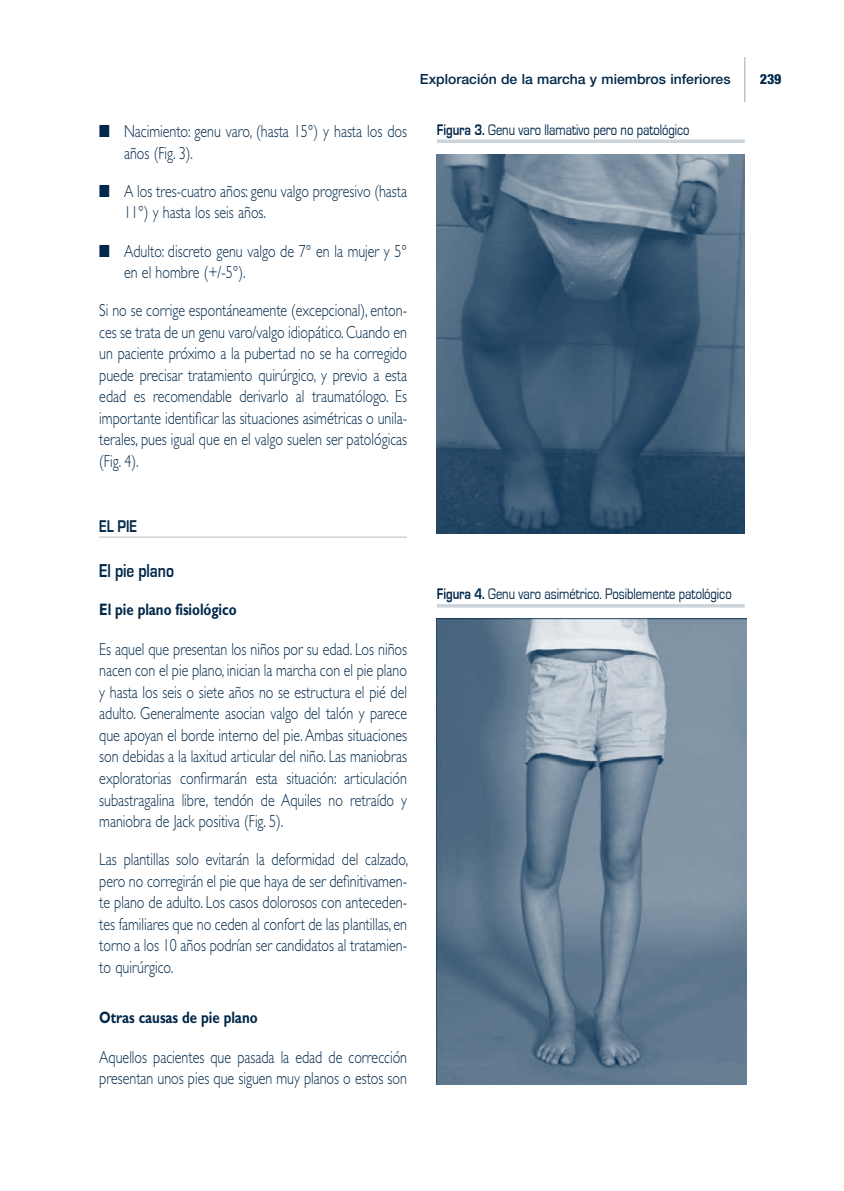
<style>
.page{position:relative;width:844px;height:1191px;background:#fff}
.page>*{position:absolute;margin:0;border:0;box-sizing:border-box;transform-origin:0 0}
.t1{font:700 19.25px "Eurostile";letter-spacing:-.005em;color:#00284a;scale:.8 1}
.t2{font:300 17.5px/21.5px "Gill Sans Std";color:#00284a;scale:.8 1}
.t3{font:700 17.5px "Eurostile";color:#00284a;scale:.8 1}
.t4{font:700 16.62px "Gill Sans Std";letter-spacing:-.005em;color:#00284a;scale:.8 1}
.t5{font:15.75px "Eurostile";letter-spacing:-.005em;color:#00284a;scale:.8 1}
.t6{font:500 14px "Helvetica Neue LT Std";color:#00284a}
.t7{font:800 condensed 14px "Helvetica Neue LT Std";color:#00284a}
.s1{font-weight:700}
</style>
<div class="page">
<hr style="left:744px;top:57px;width:1px;height:45px;background:#99a9b7">
<hr style="left:99px;top:536px;width:308px;height:1px;background:#b3bfc9">
<hr style="left:437px;top:604px;width:307px;height:3px;background:#ccd4db">
<img style="left:437px;top:618px;width:309px;height:466px">
<svg style="left:437px;top:139px;width:307px;height:4px"></svg>
<img style="left:437px;top:154px;width:307px;height:379px">
<p class="t6" style="left:420px;top:71px;width:312px">Exploración de la marcha y miembros inferiores</p>
<p class="t7" style="left:759px;top:71px;width:23px">239</p>
<p class="t2" style="left:124px;top:121px;width:355px;text-indent:-25px">■ Nacimiento: genu varo, (hasta 15°) y hasta los dos años (Fig. 3).</p>
<p class="t2" style="left:124px;top:180px;width:355px;text-indent:-25px">■ A los tres-cuatro años: genu valgo progresivo (hasta<br>11°) y hasta los seis años.</p>
<p class="t2" style="left:124px;top:240px;width:355px;text-indent:-25px">■ Adulto: discreto genu valgo de 7° en la mujer y 5° en el hombre (+/-5°).</p>
<p class="t2" style="left:99px;top:300px;width:386px;text-align:justify">Si no se corrige espontáneamente (excepcional), enton&shy;ces se trata de un genu varo/valgo idiopático. Cuando en un paciente próximo a la pubertad no se ha corregido puede precisar tratamiento quirúrgico, y previo a esta edad es recomendable derivarlo al traumatólogo. Es importante identificar las situaciones asimétricas o unila&shy;terales, pues igual que en el valgo suelen ser patológicas (Fig. 4).</p>
<p class="t5" style="left:437px;top:121px;width:317px"><span class="s1">Figura 3.</span> Genu varo llamativo pero no patológico</p>
<p class="t3" style="left:99px;top:516px;width:49px">EL PIE</p>
<p class="t1" style="left:99px;top:560px;width:95px">El pie plano</p>
<p class="t4" style="left:99px;top:599px;width:173px">El pie plano fisiológico</p>
<p class="t2" style="left:99px;top:638px;width:386px;text-align:justify">Es aquel que presentan los niños por su edad. Los niños nacen con el pie plano, inician la marcha con el pie plano y hasta los seis o siete años no se estructura el pié del adulto. Generalmente asocian valgo del talón y parece que apoyan el borde interno del pie. Ambas situaciones son debidas a la laxitud articular del niño. Las maniobras exploratorias confirmarán esta situación: articulación subastragalina libre, tendón de Aquiles no retraído y maniobra de Jack positiva (Fig. 5).</p>
<p class="t2" style="left:99px;top:848px;width:387px;text-align:justify">Las plantillas solo evitarán la deformidad del calzado, pero no corregirán el pie que haya de ser definitivamen&shy;te plano de adulto. Los casos dolorosos con anteceden&shy;tes familiares que no ceden al confort de las plantillas, en torno a los 10 años podrían ser candidatos al tratamien&shy;to quirúrgico.</p>
<p class="t4" style="left:99px;top:1007px;width:199px">Otras causas de pie plano</p>
<p class="t2" style="left:99px;top:1046px;width:386px">Aquellos pacientes que pasada la edad de corrección presentan unos pies que siguen muy planos o estos son</p>
<p class="t5" style="left:437px;top:585px;width:370px"><span class="s1">Figura 4.</span> Genu varo asimétrico. Posiblemente patológico</p>
</div>
